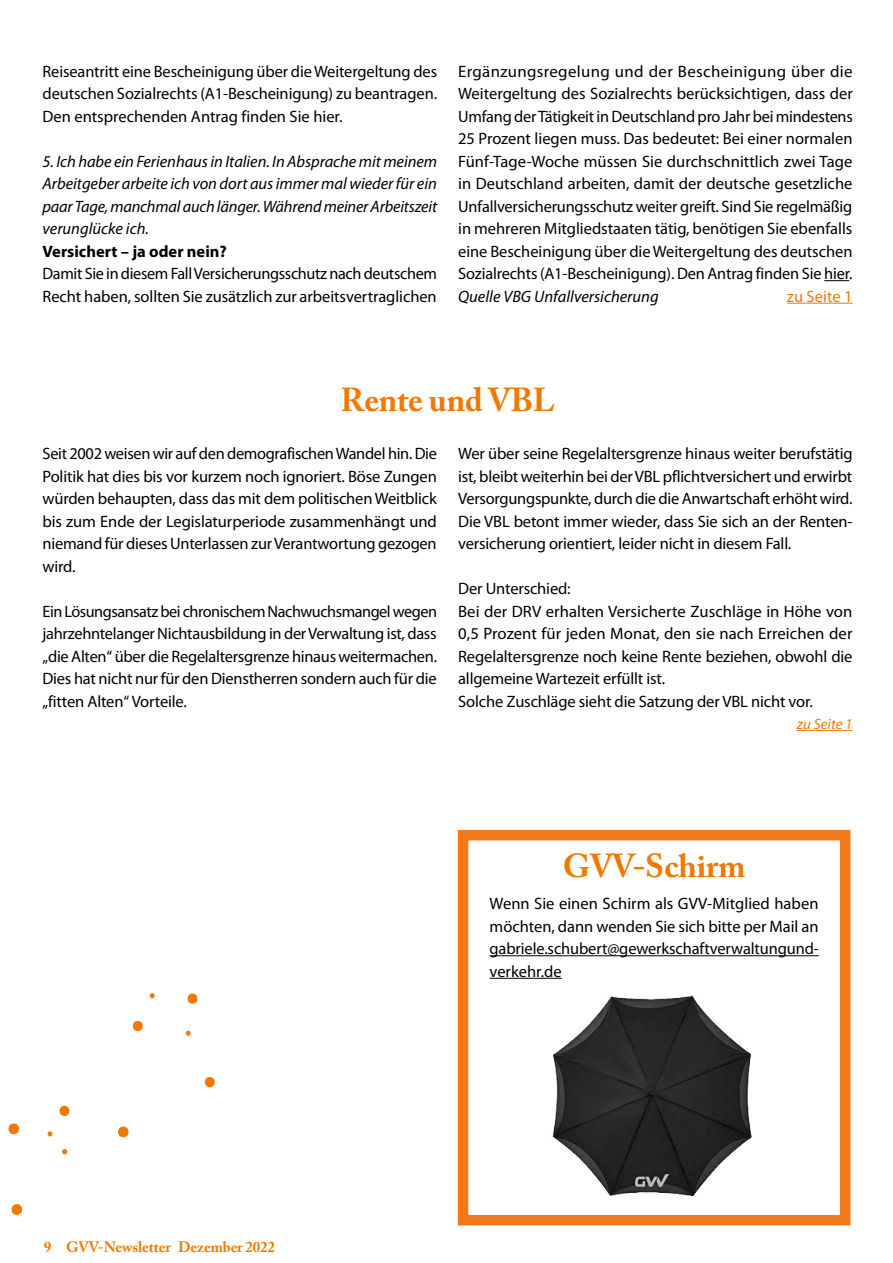
<style>
.page{position:relative;width:893px;height:1263px;background:#fff}
.page>*{position:absolute;margin:0;border:0;box-sizing:border-box;transform-origin:0 0}
.H1-UE_22pt_orange{font:700 33px "Adobe Caslon Pro";letter-spacing:-.01em;color:#f17900}
.fliestext_LW-10{font:16.5px/22.5px "Myriad Pro";letter-spacing:-.01em;color:#000;text-align:justify}
.fliestext_ohne_spalt{font:16.5px/22.5px "Myriad Pro";letter-spacing:-.005em;color:#000;text-align:justify}
.fliestext_ohne_spalt-2{font:italic 16.5px/22.5px "Myriad Pro";color:#000;text-align:justify}
.fliestext_ohne_spalt-3{font:700 16.5px "Myriad Pro";color:#000}
.fliestext_ohne_spalt-4{font:16.5px "Myriad Pro";color:#f17900}
.t1{font:700 15px "Adobe Caslon Pro";letter-spacing:-.01em;color:#f17900}
.fliestext{font:italic 15px "Myriad Pro";color:#f17900}
</style>
<div class="page">
<svg style="left:824px;top:280px;width:25px;height:1px"></svg>
<hr style="left:787px;top:303px;width:66px;height:1px;background:#f17900">
<hr style="left:797px;top:730px;width:56px;height:1px;background:#f17900">
<hr style="left:490px;top:955px;width:329px;height:1px;background:#000">
<hr style="left:490px;top:978px;width:72px;height:1px;background:#000">
<div style="left:458px;top:830px;width:392px;height:395px;border:10px solid #f17a1a"></div>
<img style="left:552px;top:995px;width:200px;height:202px">
<svg style="left:62px;top:1149px;width:6px;height:5px"></svg>
<svg style="left:8px;top:1123px;width:11px;height:11px"></svg>
<svg style="left:11px;top:1204px;width:12px;height:11px"></svg>
<svg style="left:118px;top:1126px;width:11px;height:11px"></svg>
<svg style="left:185px;top:1030px;width:6px;height:6px"></svg>
<svg style="left:149px;top:993px;width:6px;height:5px"></svg>
<svg style="left:47px;top:1131px;width:6px;height:5px"></svg>
<svg style="left:204px;top:1077px;width:11px;height:10px"></svg>
<svg style="left:133px;top:1021px;width:10px;height:10px"></svg>
<svg style="left:59px;top:1106px;width:11px;height:10px"></svg>
<svg style="left:187px;top:993px;width:11px;height:11px"></svg>
<p class="fliestext_ohne_spalt" style="left:43px;top:59px;width:396px">Reiseantritt eine Bescheinigung über die Weitergeltung des deutschen Sozialrechts (A1-Bescheinigung) zu beantragen.<br>Den entsprechenden Antrag finden Sie hier.</p>
<p class="fliestext_ohne_spalt-2" style="left:43px;top:149px;width:396px">5. Ich habe ein Ferienhaus in Italien. In Absprache mit meinem Arbeitgeber arbeite ich von dort aus immer mal wieder für ein paar Tage, manchmal auch länger. Während meiner Arbeitszeit verunglücke ich.</p>
<p class="fliestext_ohne_spalt-3" style="left:43px;top:240px;width:186px">Versichert – ja oder nein?</p>
<p class="fliestext_ohne_spalt" style="left:43px;top:262px;width:396px">Damit Sie in diesem Fall Versicherungsschutz nach deutschem<br>Recht haben, sollten Sie zusätzlich zur arbeitsvertraglichen</p>
<p class="fliestext_ohne_spalt" style="left:458px;top:59px;width:396px">Ergänzungsregelung und der Bescheinigung über die Weitergeltung des Sozialrechts berücksichtigen, dass der Umfang der Tätigkeit in Deutschland pro Jahr bei mindestens 25 Prozent liegen muss. Das bedeutet: Bei einer normalen Fünf-Tage-Woche müssen Sie durchschnittlich zwei Tage in Deutschland arbeiten, damit der deutsche gesetzliche Unfallversicherungsschutz weiter greift. Sind Sie regelmäßig in mehreren Mitgliedstaaten tätig, benötigen Sie ebenfalls eine Bescheinigung über die Weitergeltung des deutschen Sozialrechts (A1-Bescheinigung). Den Antrag finden Sie hier.</p>
<p class="fliestext_ohne_spalt-2" style="left:458px;top:284px;width:202px">Quelle VBG Unfallversicherung</p>
<p class="fliestext_ohne_spalt-4" style="left:787px;top:286px;width:67px">zu Seite 1</p>
<h1 class="H1-UE_22pt_orange" style="left:340px;top:380px;width:216px">Rente und VBL</h1>
<p class="fliestext_LW-10" style="left:43px;top:442px;width:396px">Seit 2002 weisen wir auf den demografischen Wandel hin. Die Politik hat dies bis vor kurzem noch ignoriert. Böse Zungen würden behaupten, dass das mit dem politischen Weitblick bis zum Ende der Legislaturperiode zusammenhängt und niemand für dieses Unterlassen zur Verantwortung gezogen wird.</p>
<p class="fliestext_LW-10" style="left:43px;top:599px;width:396px">Ein Lösungsansatz bei chronischem Nachwuchsmangel wegen jahrzehntelanger Nichtausbildung in der Verwaltung ist, dass „die Alten“ über die Regelaltersgrenze hinaus weitermachen.<br>Dies hat nicht nur für den Dienstherren sondern auch für die „fitten Alten“ Vorteile.</p>
<p class="fliestext_LW-10" style="left:458px;top:442px;width:396px">Wer über seine Regelaltersgrenze hinaus weiter berufstätig ist, bleibt weiterhin bei der VBL pflichtversichert und erwirbt Versorgungspunkte, durch die die Anwartschaft erhöht wird.</p>
<p class="fliestext_LW-10" style="left:458px;top:509px;width:396px">Die VBL betont immer wieder, dass Sie sich an der Renten&shy;versicherung orientiert, leider nicht in diesem Fall.</p>
<p class="fliestext_LW-10" style="left:458px;top:577px;width:114px">Der Unterschied:</p>
<p class="fliestext_LW-10" style="left:458px;top:599px;width:396px">Bei der DRV erhalten Versicherte Zuschläge in Höhe von 0,5 Prozent für jeden Monat, den sie nach Erreichen der Regelaltersgrenze noch keine Rente beziehen, obwohl die allgemeine Wartezeit erfüllt ist.</p>
<p class="fliestext_LW-10" style="left:458px;top:689px;width:356px">Solche Zuschläge sieht die Satzung der VBL nicht vor.</p>
<p class="fliestext" style="left:797px;top:715px;width:57px">zu Seite 1</p>
<p class="t1" style="left:44px;top:1238px;width:233px">9 GVV-Newsletter Dezember 2022</p>
<h1 class="H1-UE_22pt_orange" style="left:563px;top:847px;width:184px">GVV-Schirm</h1>
<p class="fliestext_ohne_spalt" style="left:490px;top:892px;width:331px">Wenn Sie einen Schirm als GVV-Mitglied haben möchten, dann wenden Sie sich bitte per Mail an gabriele.schubert@gewerkschaftverwaltungund&shy;verkehr.de</p>
</div>
